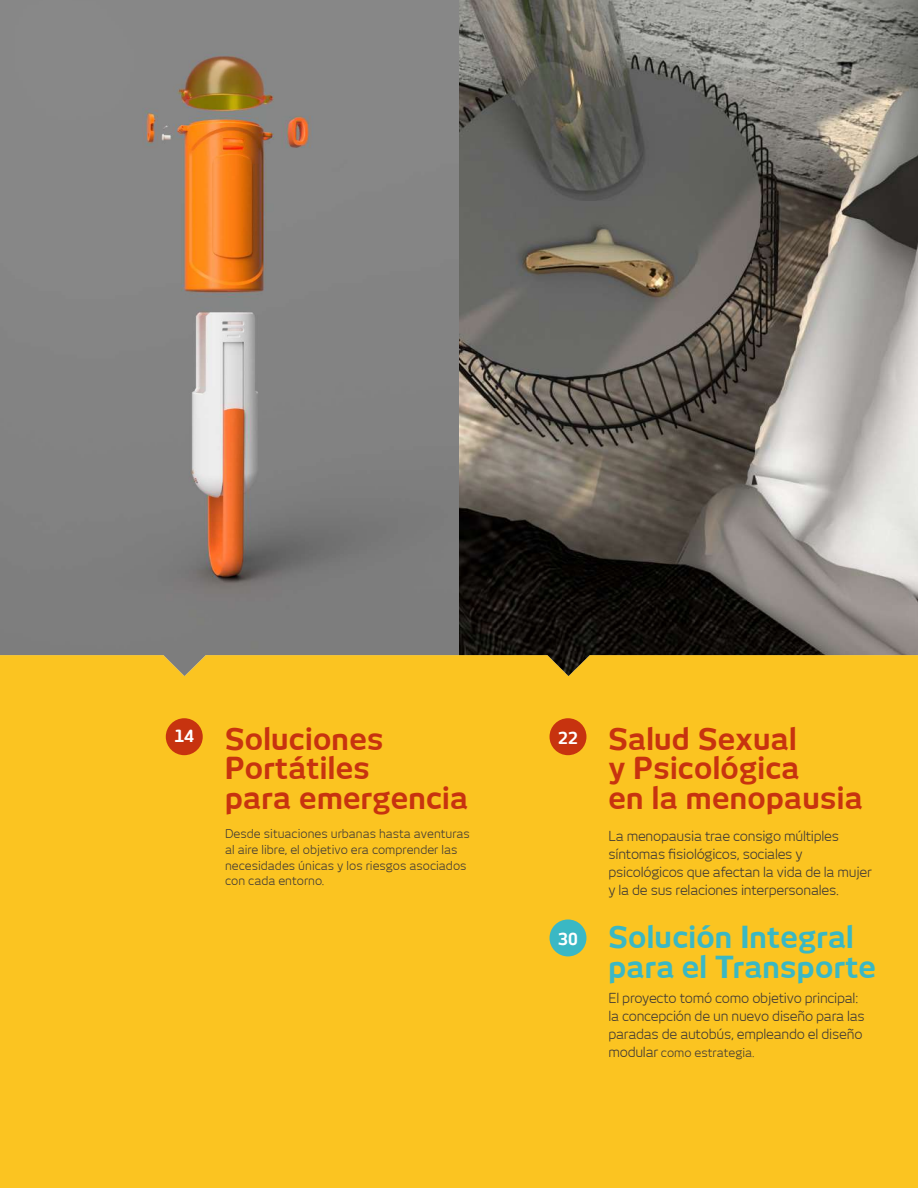
<style>
.page{position:relative;width:918px;height:1188px;background:#fff}
.page>*{position:absolute;margin:0;border:0;box-sizing:border-box;transform-origin:0 0}
.t1{font:700 29.7px/29.7px "New June";letter-spacing:.01em;color:#c7330f}
.t2{font:700 29.7px/29.7px "New June";letter-spacing:.01em;color:#3ab8c4}
.t3{font:700 16.5px "New June";color:#fff}
.t4{font:13.5px/18px "New June";letter-spacing:-.015em;color:#3e3835}
.t5{font:11.85px/15.6px "New June";color:#3e3835}
.s1{font-size:13.5px}
</style>
<div class="page">
<div style="left:0;top:620px;width:918px;height:568px;background:#fbc421"></div>
<div style="left:166px;top:718px;width:37px;height:37px;background:#c7330f;border-radius:50%"></div>
<div style="left:550px;top:718px;width:36px;height:37px;background:#c7330f;border-radius:50%"></div>
<div style="left:550px;top:919px;width:36px;height:37px;background:#3ab8c4;border-radius:50%"></div>
<img style="left:459px;top:0;width:459px;height:676px">
<svg style="left:0;top:0;width:459px;height:676px;background:#8e857b"></svg>
<h1 class="t1" style="left:225px;top:723px;width:245px">Soluciones<br>Portátiles<br>para emergencia</h1>
<p class="t5" style="left:225px;top:826px;width:246px">Desde situaciones urbanas hasta aventuras al aire libre, el objetivo era comprender las necesidades únicas y los riesgos asociados con cada entorno.</p>
<p class="t3" style="left:175px;top:727px;width:21px">14</p>
<p class="t3" style="left:558px;top:728px;width:21px">22</p>
<p class="t3" style="left:558px;top:929px;width:21px">30</p>
<h1 class="t1" style="left:608px;top:723px;width:256px">Salud Sexual<br>y Psicológica<br>en la menopausia</h1>
<p class="t4" style="left:608px;top:827px;width:265px">La menopausia trae consigo múltiples síntomas fisiológicos, sociales y psicológicos que afectan la vida de la mujer y la de sus relaciones interpersonales.</p>
<h1 class="t2" style="left:608px;top:922px;width:269px">Solución Integral para el Transporte</h1>
<p class="t4" style="left:608px;top:989px;width:258px">El proyecto tomó como objetivo principal: la concepción de un nuevo diseño para las paradas de autobús, empleando el diseño</p>
<p class="t5" style="left:608px;top:1045px;width:148px"><span class="s1">modular</span> como estrategia.</p>
</div>
